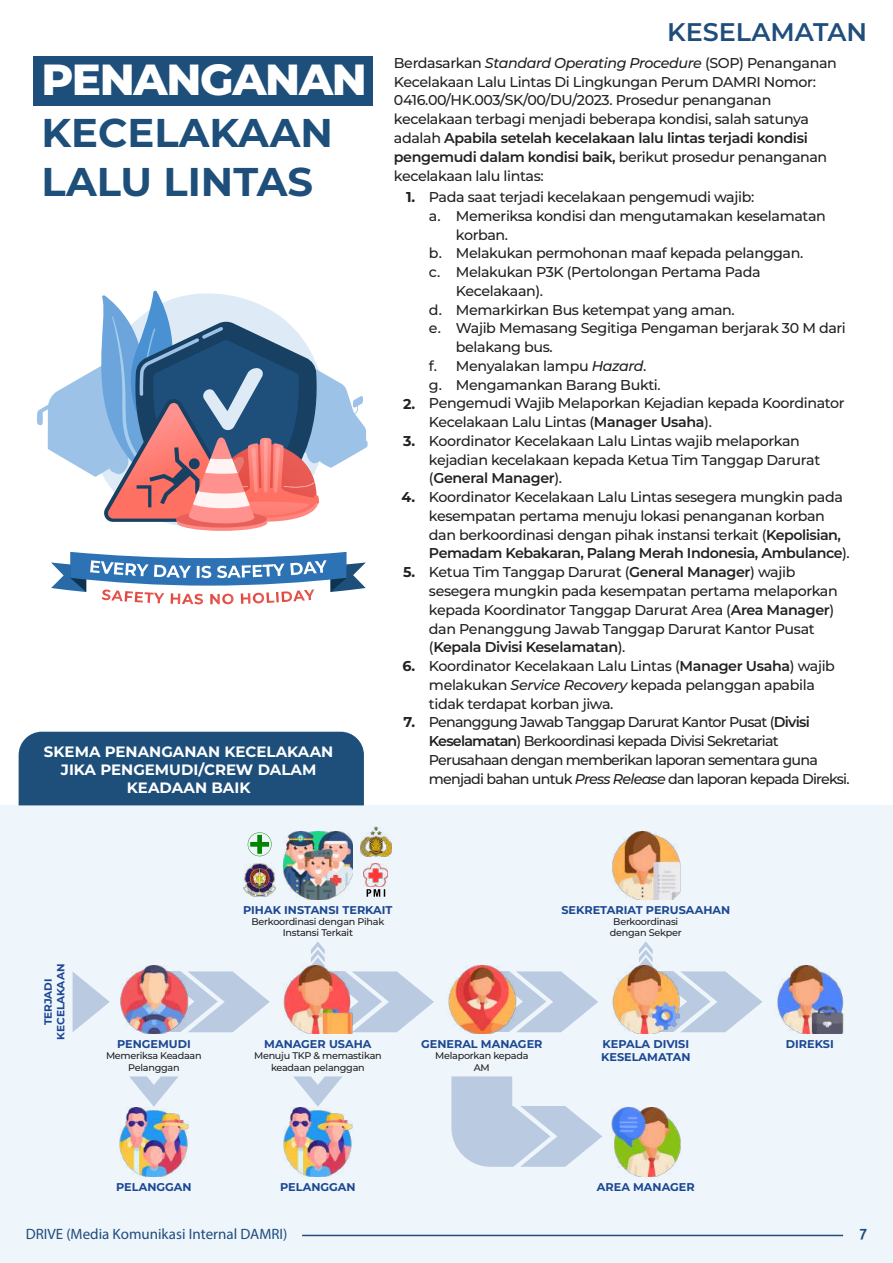
<style>
.page{position:relative;width:893px;height:1263px;background:#fff}
.page>*{position:absolute;margin:0;border:0;box-sizing:border-box;transform-origin:0 0}
.t1{font:800 43.5px "Montserrat";letter-spacing:-.03em;color:#fff}
.t2{font:700 40.05px/48.2px "Montserrat";color:#1d4f7a}
.t3{font:600 25.5px "Montserrat";color:#1f4d7c}
.t4{font:700 15px/18px "Montserrat";color:#fff;text-align:center}
.t5{font:15px "Meta Pro";color:#1f4d7c}
.t6{font:700 15px "Meta Pro";color:#1f4d7c}
.t7{font:500 14.25px/18.8px "Montserrat";letter-spacing:-.025em;color:#212121}
.t8{font:500 14.25px "Montserrat";letter-spacing:-.055em;color:#212121}
.t9{font:600 14.25px "Montserrat";letter-spacing:-.03em;color:#212121}
.t10{font:700 14.25px "Montserrat";color:#212121}
.t11{font:700 11.25px/13.5px "Montserrat";color:#1c4793}
.t12{font:700 10.5px/12.6px "Montserrat";color:#1c4793;text-align:center}
.t13{font:500 9.6px/11.6px "Montserrat";letter-spacing:-.025em;color:#212121;text-align:center}
.s1{font-style:italic}
.s2{font-weight:600}
.s3{font-weight:500}
</style>
<div class="page">
<svg style="left:37px;top:290px;width:331px;height:241px"></svg>
<div style="left:33px;top:56px;width:340px;height:50px;background:#1d4f7a"></div>
<div style="left:0;top:805px;width:893px;height:458px;background:#eef5fb"></div>
<div style="left:19px;top:732px;width:345px;height:73px;background:#1d4f7a"></div>
<svg style="left:188px;top:971px;width:82px;height:61px"></svg>
<svg style="left:73px;top:972px;width:37px;height:60px"></svg>
<svg style="left:516px;top:971px;width:82px;height:61px"></svg>
<svg style="left:293px;top:1076px;width:50px;height:31px"></svg>
<svg style="left:451px;top:1076px;width:151px;height:91px"></svg>
<svg style="left:129px;top:1076px;width:50px;height:31px"></svg>
<svg style="left:311px;top:942px;width:123px;height:90px"></svg>
<svg style="left:639px;top:941px;width:123px;height:91px"></svg>
<img style="left:448px;top:965px;width:68px;height:69px">
<img style="left:777px;top:965px;width:67px;height:69px">
<img style="left:612px;top:831px;width:68px;height:69px">
<img style="left:612px;top:965px;width:68px;height:69px">
<img style="left:611px;top:1107px;width:69px;height:69px">
<img style="left:120px;top:965px;width:68px;height:69px">
<img style="left:120px;top:1107px;width:68px;height:69px">
<img style="left:284px;top:831px;width:68px;height:69px">
<img style="left:284px;top:965px;width:68px;height:69px">
<img style="left:284px;top:1107px;width:68px;height:69px">
<img style="left:360px;top:826px;width:31px;height:30px">
<img style="left:243px;top:863px;width:33px;height:34px">
<svg style="left:248px;top:832px;width:24px;height:24px"></svg>
<img style="left:364px;top:863px;width:24px;height:23px">
<svg style="left:367px;top:889px;width:18px;height:8px"></svg>
<svg style="left:51px;top:552px;width:315px;height:52px"></svg>
<hr style="left:302px;top:1235px;width:541px;height:1px;background:#1f4d7c">
<h1 class="t1" style="left:42px;top:48px;width:327px">PENANGANAN</h1>
<h2 class="t2" style="left:42px;top:107px;width:293px">KECELAKAAN<br>LALU LINTAS</h2>
<p class="t4" style="left:44px;top:742px;width:291px">SKEMA PENANGANAN KECELAKAAN<br>JIKA PENGEMUDI/CREW DALAM<br>KEADAAN BAIK</p>
<h3 class="t3" style="left:667px;top:13px;width:202px">KESELAMATAN</h3>
<p class="t7" style="left:394px;top:53px;width:445px">Berdasarkan <span class="s1">Standard Operating Procedure</span> (SOP) Penanganan Kecelakaan Lalu Lintas Di Lingkungan Perum DAMRI Nomor:<br>0416.00/HK.003/SK/00/DU/2023. Prosedur penanganan kecelakaan terbagi menjadi beberapa kondisi, salah satunya adalah <span class="s2">Apabila setelah kecelakaan lalu lintas terjadi kondisi pengemudi dalam kondisi baik,</span> berikut prosedur penanganan kecelakaan lalu lintas:</p>
<p class="t7" style="left:429px;top:187px;width:327px">Pada saat terjadi kecelakaan pengemudi wajib:</p>
<p class="t7" style="left:429px;top:206px;width:398px">a. Memeriksa kondisi dan mengutamakan keselamatan</p>
<p class="t7" style="left:456px;top:225px;width:54px">korban.</p>
<p class="t7" style="left:429px;top:243px;width:376px">b. Melakukan permohonan maaf kepada pelanggan.</p>
<p class="t7" style="left:429px;top:262px;width:333px">c. Melakukan P3K (Pertolongan Pertama Pada</p>
<p class="t7" style="left:456px;top:281px;width:89px">Kecelakaan).</p>
<p class="t7" style="left:429px;top:300px;width:307px">d. Memarkirkan Bus ketempat yang aman.</p>
<p class="t7" style="left:429px;top:318px;width:418px">e. Wajib Memasang Segitiga Pengaman berjarak 30 M dari</p>
<p class="t7" style="left:456px;top:337px;width:98px">belakang bus.</p>
<p class="t7" style="left:429px;top:356px;width:219px">f. Menyalakan lampu <span class="s1">Hazard</span>.</p>
<p class="t7" style="left:429px;top:375px;width:233px">g. Mengamankan Barang Bukti.</p>
<p class="t7" style="left:429px;top:393px;width:417px">Pengemudi Wajib Melaporkan Kejadian kepada Koordinator</p>
<p class="t7" style="left:429px;top:412px;width:284px">Kecelakaan Lalu Lintas (<span class="s2">Manager Usaha</span>).</p>
<p class="t7" style="left:429px;top:431px;width:372px">Koordinator Kecelakaan Lalu Lintas wajib melaporkan</p>
<p class="t7" style="left:429px;top:450px;width:393px">kejadian kecelakaan kepada Ketua Tim Tanggap Darurat</p>
<p class="t9" style="left:429px;top:468px;width:135px"><span class="s3">(</span>General Manager<span class="s3">).</span></p>
<p class="t7" style="left:429px;top:487px;width:416px">Koordinator Kecelakaan Lalu Lintas sesegera mungkin pada</p>
<p class="t7" style="left:429px;top:506px;width:397px">kesempatan pertama menuju lokasi penanganan korban</p>
<p class="t7" style="left:429px;top:525px;width:414px">dan berkoordinasi dengan pihak instansi terkait (<span class="s2">Kepolisian,</span></p>
<p class="t9" style="left:429px;top:543px;width:422px">Pemadam Kebakaran, Palang Merah Indonesia, Ambulance<span class="s3">).</span></p>
<p class="t7" style="left:429px;top:562px;width:368px">Ketua Tim Tanggap Darurat (<span class="s2">General Manager</span>) wajib</p>
<p class="t7" style="left:429px;top:581px;width:410px">sesegera mungkin pada kesempatan pertama melaporkan</p>
<p class="t7" style="left:429px;top:600px;width:407px">kepada Koordinator Tanggap Darurat Area (<span class="s2">Area Manager</span>)</p>
<p class="t7" style="left:429px;top:618px;width:387px">dan Penanggung Jawab Tanggap Darurat Kantor Pusat</p>
<p class="t9" style="left:429px;top:637px;width:198px"><span class="s3">(</span>Kepala Divisi Keselamatan<span class="s3">).</span></p>
<p class="t7" style="left:429px;top:656px;width:408px">Koordinator Kecelakaan Lalu Lintas (<span class="s2">Manager Usaha</span>) wajib</p>
<p class="t7" style="left:429px;top:675px;width:387px">melakukan <span class="s1">Service Recovery</span> kepada pelanggan apabila</p>
<p class="t7" style="left:429px;top:693px;width:186px">tidak terdapat korban jiwa.</p>
<p class="t8" style="left:429px;top:712px;width:382px">Penanggung Jawab Tanggap Darurat Kantor Pusat (<span class="s2">Divisi</span></p>
<p class="t8" style="left:429px;top:731px;width:351px"><span class="s2">Keselamatan</span>) Berkoordinasi kepada Divisi Sekretariat</p>
<p class="t8" style="left:429px;top:750px;width:390px">Perusahaan dengan memberikan laporan sementara guna</p>
<p class="t8" style="left:429px;top:768px;width:422px">menjadi bahan untuk <span class="s1">Press Release</span> dan laporan kepada Direksi.</p>
<p class="t10" style="left:406px;top:187px;width:10px">1.</p>
<p class="t10" style="left:403px;top:393px;width:13px">2.</p>
<p class="t10" style="left:403px;top:431px;width:13px">3.</p>
<p class="t10" style="left:402px;top:487px;width:15px">4.</p>
<p class="t10" style="left:403px;top:562px;width:13px">5.</p>
<p class="t10" style="left:402px;top:656px;width:14px">6.</p>
<p class="t10" style="left:404px;top:712px;width:13px">7.</p>
<p class="t11" style="left:243px;top:902px;width:151px">PIHAK INSTANSI TERKAIT</p>
<p class="t11" style="left:561px;top:902px;width:170px">SEKRETARIAT PERUSAAHAN</p>
<p class="t12" style="left:41px;top:1040px;width:78px;rotate:-90deg">TERJADI<br>KECELAKAAN</p>
<p class="t13" style="left:252px;top:915px;width:134px">Berkoordinasi dengan Pihak<br>Instansi Terkait</p>
<p class="t13" style="left:610px;top:915px;width:73px">Berkoordinasi dengan Sekper</p>
<p class="t11" style="left:117px;top:1036px;width:75px">PENGEMUDI</p>
<p class="t11" style="left:264px;top:1036px;width:109px">MANAGER USAHA</p>
<p class="t13" style="left:106px;top:1049px;width:97px">Memeriksa Keadaan<br>Pelanggan</p>
<p class="t13" style="left:254px;top:1049px;width:129px">Menuju TKP &amp; memastikan keadaan pelanggan</p>
<p class="t11" style="left:421px;top:1036px;width:123px">GENERAL MANAGER</p>
<p class="t11" style="left:601px;top:1036px;width:91px">KEPALA DIVISI<br>KESELAMATAN</p>
<p class="t11" style="left:786px;top:1036px;width:49px">DIREKSI</p>
<p class="t13" style="left:435px;top:1049px;width:95px">Melaporkan kepada<br>AM</p>
<p class="t11" style="left:116px;top:1180px;width:77px">PELANGGAN</p>
<p class="t11" style="left:280px;top:1180px;width:77px">PELANGGAN</p>
<p class="t11" style="left:597px;top:1180px;width:99px">AREA MANAGER</p>
<p class="t5" style="left:26px;top:1225px;width:263px">DRIVE (Media Komunikasi Internal DAMRI)</p>
<p class="t6" style="left:860px;top:1224px;width:9px">7</p>
</div>
